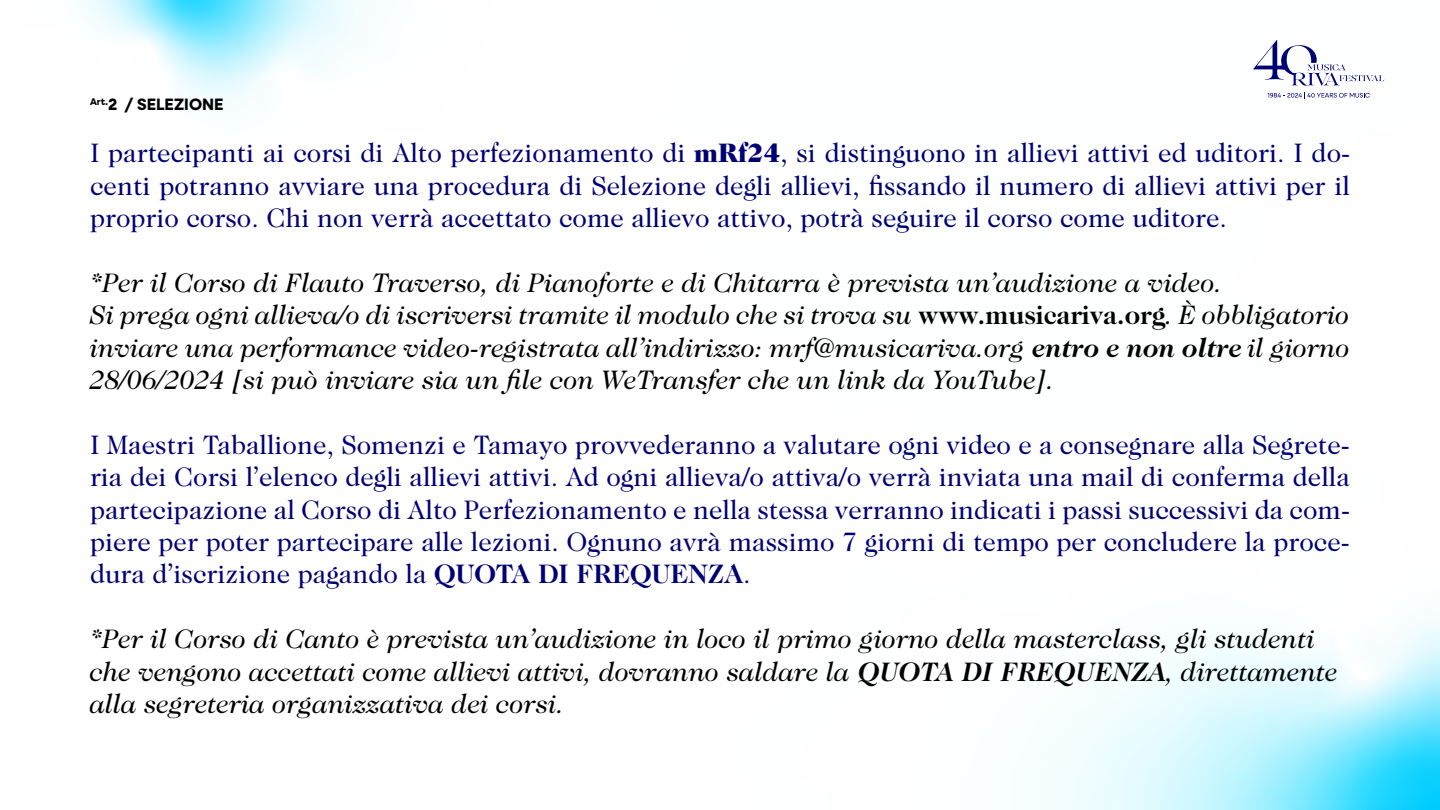
<style>
.page{position:relative;width:1440px;height:810px;background:#fff}
.page>*{position:absolute;margin:0;border:0;box-sizing:border-box;transform-origin:0 0}
.t1{font:27px/32.4px "Caslon 224 Std";color:#000075;text-align:justify}
.t2{font:italic 27px/32.4px "Caslon 224 Std";color:#000}
.t3{font:700 16.5px "Neulis Neue";color:#000}
.s1{font-weight:900}
.s2{font-weight:700;font-style:normal}
.s3{font-weight:700}
</style>
<div class="page">
<img style="left:85px;top:0;width:1355px;height:810px">
<svg style="left:1268px;top:93px;width:102px;height:6px"></svg>
<svg style="left:1253px;top:40px;width:131px;height:46px"></svg>
<p class="t3" style="left:90px;top:92px;width:135px"><sup>Art.</sup>2 / SELEZIONE</p>
<p class="t1" style="left:90px;top:137px;width:1262px">I partecipanti ai corsi di Alto perfezionamento di <span class="s1">mRf24</span>, si distinguono in allievi attivi ed uditori. I do&shy;centi potranno avviare una procedura di Selezione degli allievi, fissando il numero di allievi attivi per il proprio corso. Chi non verrà accettato come allievo attivo, potrà seguire il corso come uditore.</p>
<p class="t2" style="left:90px;top:266px;width:1262px">*Per il Corso di Flauto Traverso, di Pianoforte e di Chitarra è prevista un’audizione a video.<br>Si prega ogni allieva/o di iscriversi tramite il modulo che si trova su <span class="s2">www.musicariva.org</span>. È obbligatorio inviare una performance video-registrata all’indirizzo: mrf@musicariva.org <span class="s3">entro e non oltre</span> il giorno 28/06/2024 [si può inviare sia un file con WeTransfer che un link da YouTube].</p>
<p class="t1" style="left:90px;top:428px;width:1262px">I Maestri Taballione, Somenzi e Tamayo provvederanno a valutare ogni video e a consegnare alla Segrete&shy;ria dei Corsi l’elenco degli allievi attivi. Ad ogni allieva/o attiva/o verrà inviata una mail di conferma della partecipazione al Corso di Alto Perfezionamento e nella stessa verranno indicati i passi successivi da com&shy;piere per poter partecipare alle lezioni. Ognuno avrà massimo 7 giorni di tempo per concludere la proce&shy;dura d’iscrizione pagando la <span class="s3">QUOTA DI FREQUENZA</span>.</p>
<p class="t2" style="left:90px;top:623px;width:1250px">*Per il Corso di Canto è prevista un’audizione in loco il primo giorno della masterclass, gli studenti che vengono accettati come allievi attivi, dovranno saldare la <span class="s3">QUOTA DI FREQUENZA</span>, direttamente alla segreteria organizzativa dei corsi.</p>
</div>
